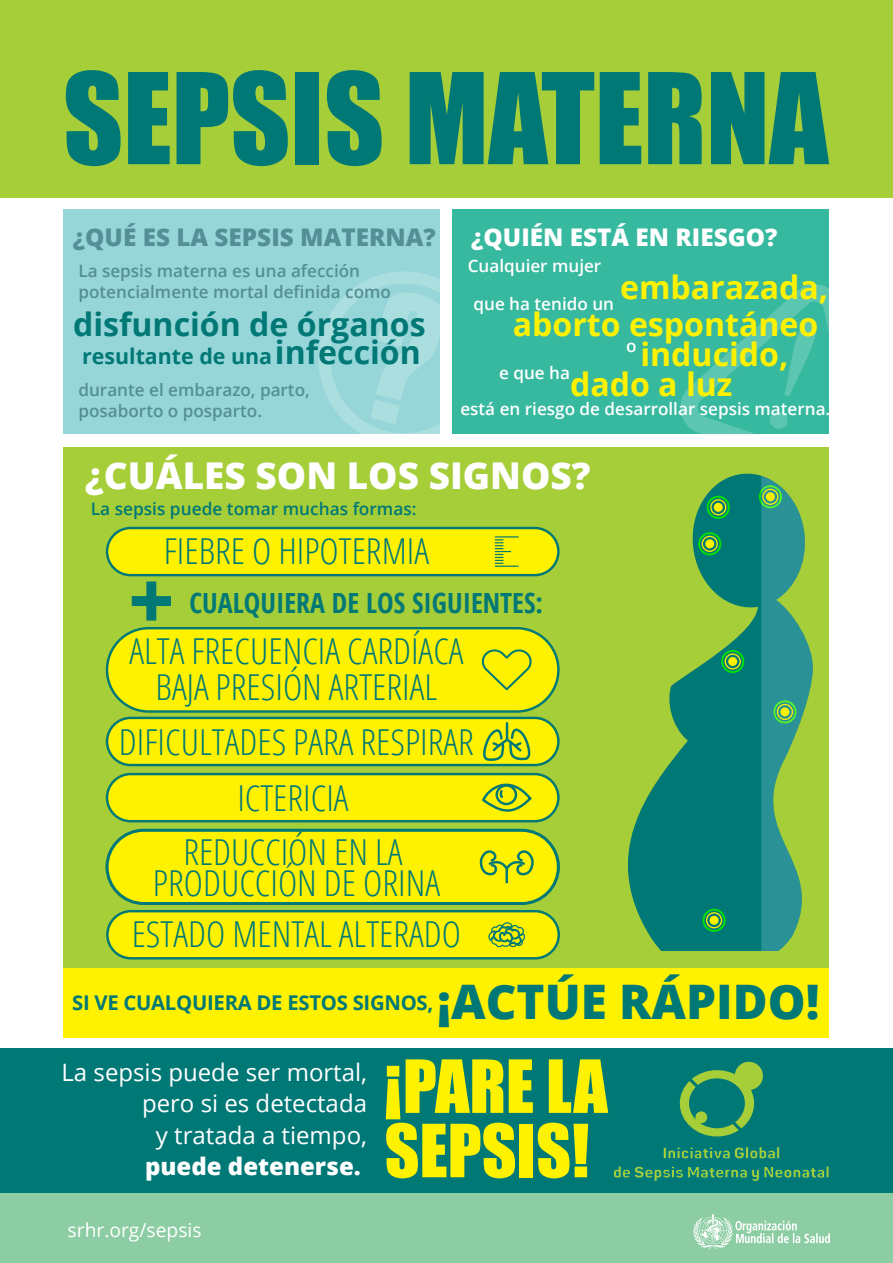
<style>
.page{position:relative;width:893px;height:1263px;background:#fff}
.page>*{position:absolute;margin:0;border:0;box-sizing:border-box;transform-origin:0 0}
.t1{font:116.55px "Impact";color:#007876}
.t2{font:83.25px "Impact";color:#007876}
.t3{font:67.65px/64.3px "Impact";color:#fff200}
.t4{font:800 47.55px "Open Sans";color:#007876}
.t5{font:800 36.9px "Open Sans";color:#fff}
.t6{font:300 35.7px/55.2px "Open Sans Condensed";color:#007876;text-align:center;scale:1.04 1}
.t7{font:700 32.1px "Open Sans";color:#fff200}
.t8{font:700 32.1px "Open Sans";color:#007876}
.t9{font:700 27.75px "Open Sans Condensed";color:#007876}
.t10{font:800 24.3px "Open Sans";color:#548e96}
.t11{font:800 24.3px "Open Sans";color:#fff}
.t12{font:24px/31.5px "Open Sans";color:#fff;text-align:right}
.t13{font:800 24px "Open Sans";color:#fff}
.t14{font:700 21.45px "Open Sans";color:#007876}
.t15{font:700 20.25px "Open Sans";letter-spacing:-.015em;color:#007876}
.t16{font:19.2px "Open Sans";color:#fff}
.t17{font:600 17.25px "Open Sans";color:#007876}
.t18{font:600 17.1px/20.5px "Open Sans";color:#548e96}
.t19{font:600 17.1px "Open Sans";color:#fff}
.s1{font-size:32.1px}
</style>
<div class="page">
<div style="left:0;top:1048px;width:893px;height:146px;background:#007876"></div>
<div style="left:0;top:0;width:893px;height:198px;background:#a6ce39"></div>
<div style="left:64px;top:447px;width:765px;height:520px;background:#a6ce39"></div>
<div style="left:64px;top:967px;width:765px;height:70px;background:#fff200"></div>
<div style="left:453px;top:210px;width:376px;height:224px;background:#36b99f"></div>
<div style="left:0;top:1194px;width:893px;height:69px;background:#8dcda4"></div>
<div style="left:64px;top:210px;width:376px;height:224px;background:#97d6d8"></div>
<svg style="left:318px;top:271px;width:122px;height:163px"></svg>
<svg style="left:680px;top:284px;width:149px;height:150px"></svg>
<div style="left:107px;top:528px;width:451px;height:47px;background:#fff200;border-radius:24px"></div>
<div style="left:106px;top:527px;width:454px;height:49px;border:2px solid #007876;border-radius:24px"></div>
<div style="left:107px;top:628px;width:451px;height:83px;background:#fff200;border-radius:42px"></div>
<div style="left:106px;top:627px;width:454px;height:86px;border:2px solid #007876;border-radius:42px"></div>
<div style="left:107px;top:718px;width:451px;height:47px;background:#fff200;border-radius:24px"></div>
<div style="left:106px;top:717px;width:454px;height:49px;border:2px solid #007876;border-radius:24px"></div>
<div style="left:107px;top:774px;width:451px;height:47px;background:#fff200;border-radius:24px"></div>
<div style="left:106px;top:773px;width:454px;height:49px;border:2px solid #007876;border-radius:24px"></div>
<div style="left:107px;top:830px;width:451px;height:73px;background:#fff200;border-radius:37px"></div>
<div style="left:106px;top:829px;width:454px;height:76px;border:3px solid #007876;border-radius:37px"></div>
<div style="left:107px;top:911px;width:452px;height:47px;background:#fff200;border-radius:24px"></div>
<div style="left:106px;top:910px;width:454px;height:49px;border:2px solid #007876;border-radius:24px"></div>
<svg style="left:488px;top:922px;width:38px;height:26px"></svg>
<svg style="left:495px;top:536px;width:24px;height:31px"></svg>
<svg style="left:481px;top:649px;width:51px;height:41px"></svg>
<svg style="left:480px;top:773px;width:54px;height:39px"></svg>
<svg style="left:483px;top:722px;width:48px;height:39px"></svg>
<hr style="left:505px;top:868px;width:3px;height:14px;background:#007876">
<svg style="left:479px;top:850px;width:55px;height:30px"></svg>
<svg style="left:628px;top:473px;width:134px;height:478px;fill:#007876"></svg>
<svg style="left:703px;top:909px;width:23px;height:23px"></svg>
<svg style="left:721px;top:650px;width:23px;height:23px"></svg>
<svg style="left:759px;top:476px;width:54px;height:475px"></svg>
<svg style="left:707px;top:496px;width:23px;height:23px"></svg>
<svg style="left:698px;top:532px;width:23px;height:23px"></svg>
<svg style="left:693px;top:1214px;width:137px;height:35px"></svg>
<svg style="left:680px;top:1062px;width:83px;height:74px"></svg>
<svg style="left:663px;top:1147px;width:112px;height:12px"></svg>
<div style="left:776px;top:1146px;width:4px;height:13px;border:1px solid #007d80"></div>
<svg style="left:614px;top:1166px;width:215px;height:15px"></svg>
<h1 class="t1" style="left:63px;top:28px;width:767px">SEPSIS MATERNA</h1>
<p class="t10" style="left:73px;top:219px;width:364px">¿QUÉ ES LA SEPSIS MATERNA?</p>
<p class="t11" style="left:471px;top:219px;width:308px">¿QUIÉN ESTÁ EN RIESGO?</p>
<p class="t18" style="left:78px;top:260px;width:314px">La sepsis materna es una afección potencialmente mortal definida como</p>
<p class="t19" style="left:468px;top:254px;width:135px">Cualquier mujer</p>
<p class="t7" style="left:620px;top:265px;width:210px">embarazada,</p>
<p class="t19" style="left:473px;top:292px;width:142px">que ha tenido un</p>
<p class="t8" style="left:73px;top:301px;width:354px">disfunción de órganos</p>
<p class="t18" style="left:78px;top:379px;width:233px">durante el embarazo, parto, posaborto o posparto.</p>
<p class="t7" style="left:513px;top:301px;width:307px">aborto espontáneo</p>
<p class="t7" style="left:640px;top:332px;width:149px">inducido,</p>
<p class="t7" style="left:570px;top:362px;width:164px">dado a luz</p>
<p class="t14" style="left:82px;top:341px;width:340px">resultante de una <span class="s1">infección</span></p>
<p class="t19" style="left:626px;top:334px;width:12px">o</p>
<p class="t19" style="left:499px;top:361px;width:72px">e que ha</p>
<p class="t19" style="left:460px;top:397px;width:371px">está en riesgo de desarrollar sepsis materna.</p>
<p class="t5" style="left:85px;top:448px;width:507px">¿CUÁLES SON LOS SIGNOS?</p>
<p class="t17" style="left:91px;top:497px;width:327px">La sepsis puede tomar muchas formas:</p>
<p class="t6" style="left:164px;top:522px;width:257px">FIEBRE O HIPOTERMIA</p>
<h2 class="t2" style="left:129px;top:537px;width:46px">+</h2>
<p class="t9" style="left:189px;top:583px;width:355px">CUALQUIERA DE LOS SIGUIENTES:</p>
<p class="t6" style="left:129px;top:632px;width:323px;line-height:35.4px">ALTA FRECUENCIA CARDÍACA<br>BAJA PRESIÓN ARTERIAL</p>
<p class="t6" style="left:119px;top:713px;width:343px">DIFICULTADES PARA RESPIRAR<br>ICTERICIA<br>REDUCCIÓN EN LA</p>
<p class="t6" style="left:132px;top:857px;width:318px;line-height:50.7px">PRODUCCIÓN DE ORINA<br>ESTADO MENTAL ALTERADO</p>
<h3 class="t4" style="left:437px;top:966px;width:384px">¡ACTÚE RÁPIDO!</h3>
<p class="t15" style="left:72px;top:988px;width:363px">SI VE CUALQUIERA DE ESTOS SIGNOS,</p>
<p class="t12" style="left:62px;top:1055px;width:307px">La sepsis puede ser mortal, pero si es detectada<br>y tratada a tiempo,</p>
<p class="t13" style="left:145px;top:1148px;width:217px">puede detenerse.</p>
<p class="t16" style="left:68px;top:1217px;width:135px">srhr.org/sepsis</p>
<h3 class="t3" style="left:385px;top:1052px;width:225px">¡PARE LA<br>SEPSIS!</h3>
</div>
